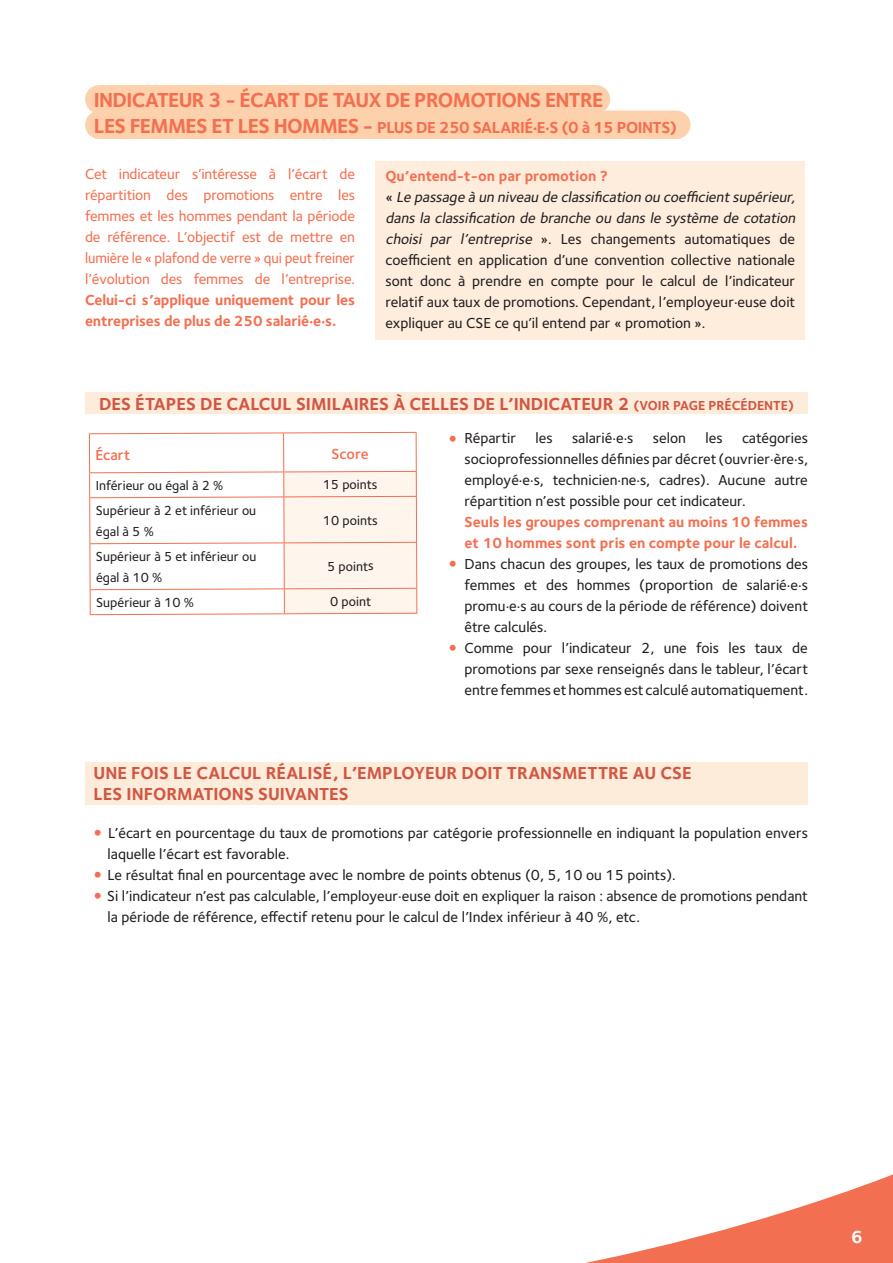
<style>
.page{position:relative;width:893px;height:1263px;background:#fff}
.page>*{position:absolute;margin:0;border:0;box-sizing:border-box;transform-origin:0 0}
.t1{font:700 21px "Foundry Sterling";letter-spacing:-.03em;color:#f36f51}
.t2{font:700 18px/21px "Foundry Sterling";color:#d15744}
.t3{font:700 18px "Foundry Sterling";color:#fff}
.t4{font:700 16.5px "Foundry Sterling";letter-spacing:-.03em;color:#f36f51}
.t5{font:500 15px/21px "Foundry Sterling";color:#231f20}
.t6{font:500 15px/21px "Foundry Sterling";letter-spacing:-.01em;color:#f36f51;text-align:justify}
.t7{font:700 15px/21px "Foundry Sterling";letter-spacing:-.01em;color:#f36f51}
.t8{font:600 15px "Foundry Sterling";letter-spacing:-.005em;color:#f36f51}
.t9{font:15px "Zapfino";color:#f36f51}
.t10{font:500 13.5px/21.3px "Foundry Sterling";letter-spacing:-.005em;color:#231f20}
.s1{font-size:21px}
.s2{font-weight:700;color:#f36f51}
.s3{font-style:italic}
.s4{font-size:13.5px}
.s5{font-family:"Zapfino";font-weight:400;color:#f36f51}
</style>
<div class="page">
<div style="left:376px;top:162px;width:429px;height:178px;background:#feeddd"></div>
<svg style="left:586px;top:1174px;width:307px;height:89px"></svg>
<div style="left:99px;top:85px;width:497px;height:29px;background:#fdd1ab"></div>
<div style="left:99px;top:111px;width:577px;height:28px;background:#fdd1ab"></div>
<div style="left:85px;top:392px;width:723px;height:22px;background:#feecda"></div>
<div style="left:85px;top:762px;width:723px;height:43px;background:#feecda"></div>
<hr style="left:89px;top:434px;width:1px;height:38px;background:#f36f51">
<svg style="left:89px;top:432px;width:328px;height:2px"></svg>
<hr style="left:283px;top:433px;width:1px;height:39px;background:#f36f51">
<hr style="left:416px;top:433px;width:1px;height:38px;background:#f36f51">
<svg style="left:89px;top:471px;width:329px;height:144px"></svg>
<h1 class="t1" style="left:94px;top:88px;width:511px">INDICATEUR 3 - ÉCART DE TAUX DE PROMOTIONS ENTRE</h1>
<p class="t4" style="left:94px;top:117px;width:585px"><span class="s1">LES FEMMES ET LES HOMMES -</span> PLUS DE 250 SALARIÉ∙E∙S (0 à 15 POINTS)</p>
<p class="t6" style="left:85px;top:163px;width:272px">Cet indicateur s’intéresse à l’écart de répartition des promotions entre les femmes et les hommes pendant la période de référence. L’objectif est de mettre en lumière le « plafond de verre » qui peut freiner l’évolution des femmes de l’entreprise.</p>
<p class="t7" style="left:85px;top:290px;width:272px">Celui-ci s’applique uniquement pour les entreprises de plus de 250 salarié∙e∙s.</p>
<p class="t5" style="left:386px;top:166px;width:414px"><span class="s2">Qu’entend-t-on par promotion ?<br></span>« <span class="s3">Le passage à un niveau de classification ou coefficientsupérieur, dans la classification de branche ou dans le système de cotation choisi par l’entreprise</span> ». Les changements automatiques de coefficient en application d’une convention collective nationale sont donc à prendre en compte pour le calcul de l’indicateur relatif aux taux de promotions. Cependant, l’employeur·euse doit expliquer au CSE ce qu’il entend par « promotion ».</p>
<p class="t2" style="left:99px;top:394px;width:696px">DES ÉTAPES DE CALCUL SIMILAIRES À CELLES DE L’INDICATEUR 2 <span class="s4">(VOIR PAGE PRÉCÉDENTE)</span></p>
<p class="t5" style="left:465px;top:427px;width:53px">Répartir</p>
<p class="t5" style="left:535px;top:427px;width:19px">les</p>
<p class="t5" style="left:572px;top:427px;width:63px">salarié∙e∙s</p>
<p class="t5" style="left:653px;top:427px;width:34px">selon</p>
<p class="t5" style="left:705px;top:427px;width:19px">les</p>
<p class="t5" style="left:465px;top:427px;width:345px;text-align:justify;text-indent:277px">catégories socioprofessionnelles définies par décret (ouvrier∙ère∙s, employé∙e∙s, technicien∙ne∙s, cadres). Aucune autre répartition n’est possible pour cet indicateur.</p>
<p class="t7" style="left:465px;top:512px;width:345px">Seuls les groupes comprenant au moins 10 femmes et 10 hommes sont pris en compte pour le calcul.</p>
<p class="t5" style="left:465px;top:553px;width:345px">Dans chacun des groupes, les taux de promotions des femmes et des hommes (proportion de salarié∙e∙s promu∙e∙s au cours de la période de référence) doivent être calculés.<br>Comme pour l’indicateur 2, une fois les taux de promotions par sexe renseignés dans le tableur, l’écart entre femmes et hommes est calculé automatiquement.</p>
<p class="t9" style="left:440px;top:433px;width:20px">•</p>
<p class="t8" style="left:96px;top:446px;width:37px">Écart</p>
<p class="t8" style="left:331px;top:445px;width:39px">Score</p>
<p class="t10" style="left:96px;top:475px;width:129px">Inférieur ou égal à 2 %</p>
<p class="t10" style="left:323px;top:474px;width:56px">15 points</p>
<p class="t10" style="left:96px;top:500px;width:162px">Supérieur à 2 et inférieur ou égal à 5 %</p>
<p class="t10" style="left:323px;top:510px;width:56px">10 points</p>
<p class="t10" style="left:96px;top:546px;width:162px">Supérieur à 5 et inférieur ou égal à 10 %</p>
<p class="t10" style="left:327px;top:556px;width:48px">5 points</p>
<p class="t10" style="left:96px;top:592px;width:99px">Supérieur à 10 %</p>
<p class="t10" style="left:330px;top:591px;width:42px">0 point</p>
<p class="t9" style="left:440px;top:558px;width:20px">•</p>
<p class="t9" style="left:440px;top:642px;width:20px">•</p>
<p class="t2" style="left:94px;top:764px;width:600px">UNE FOIS LE CALCUL RÉALISÉ, L’EMPLOYEUR DOIT TRANSMETTRE AU CSE<br>LES INFORMATIONS SUIVANTES</p>
<p class="t5" style="left:108px;top:823px;width:702px;text-indent:-22px"><span class="s5">•</span> L’écart en pourcentage du taux de promotions par catégorie professionnelle en indiquant la population envers laquelle l’écart est favorable.</p>
<p class="t5" style="left:85px;top:865px;width:592px"><span class="s5">•</span> Le résultat final en pourcentage avec le nombre de points obtenus (0, 5, 10 ou 15 points).</p>
<p class="t5" style="left:108px;top:886px;width:702px;text-indent:-22px"><span class="s5">•</span> Si l’indicateur n’est pas calculable, l’employeur·euse doit en expliquer la raison : absence de promotions pendant la période de référence, effectif retenu pour le calcul de l’Index inférieur à 40 %, etc.</p>
<p class="t3" style="left:851px;top:1226px;width:13px">6</p>
</div>
